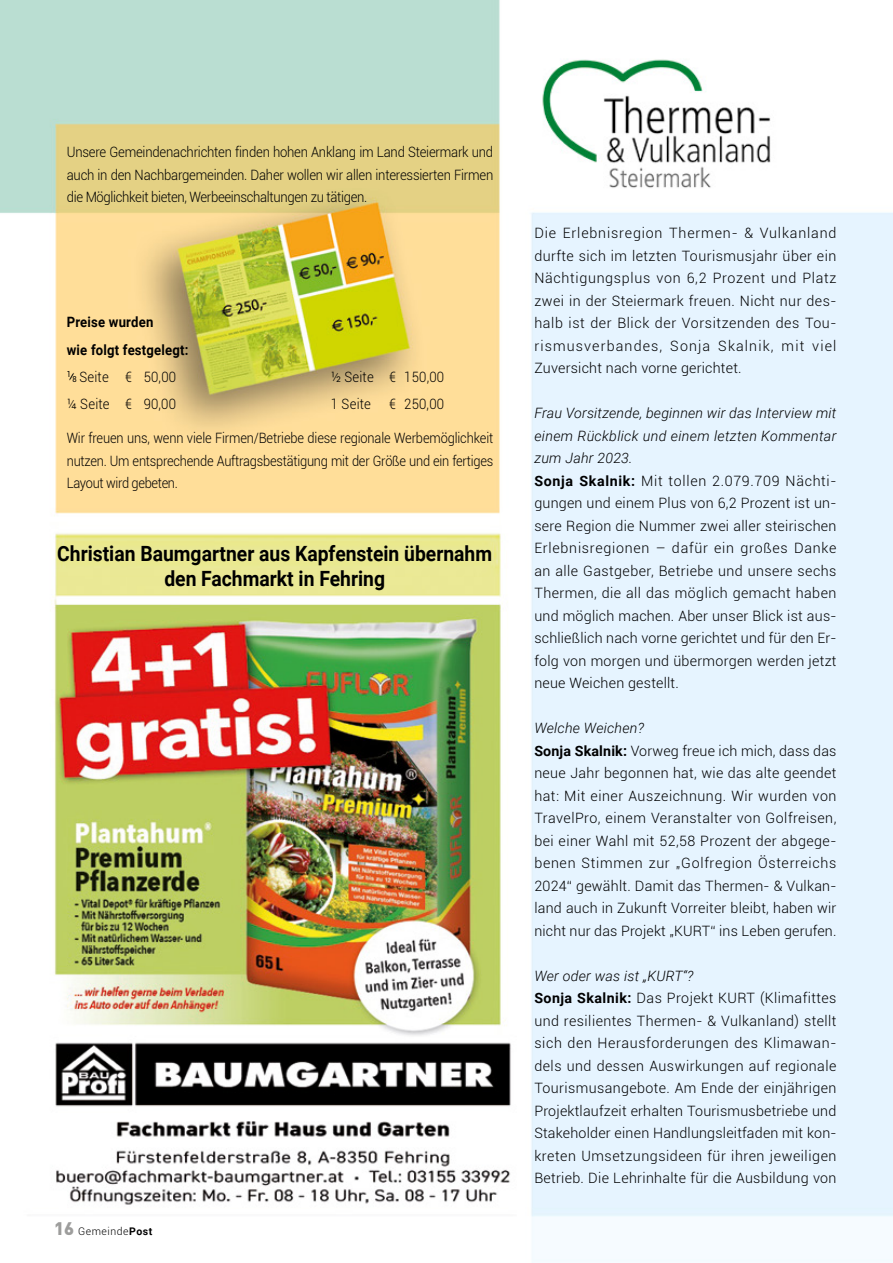
<style>
.page{position:relative;width:893px;height:1263px;background:#fff}
.page>*{position:absolute;margin:0;border:0;box-sizing:border-box;transform-origin:0 0}
.t1{font:700 21px/25.2px "Roboto";color:#000;text-align:center;scale:.92 1}
.t2{font:300 14.25px/22.5px "Roboto";letter-spacing:.02em;color:#000}
.t3{font:300 14.25px/22.5px "Roboto";letter-spacing:.02em;color:#000;text-align:justify;scale:.92 1}
.t4{font:300 14.25px/22.5px "Roboto";letter-spacing:.02em;color:#000;text-align:justify;scale:.9 1}
.t5{font:700 14.25px/27px "Roboto";letter-spacing:.015em;color:#000;scale:.92 1}
.t6{font:300 10.5px "Roboto";letter-spacing:.05em;color:#000}
.t7{font:8.25px "Roboto";color:#000;scale:.92 1}
.s1{font-weight:400;font-size:8.25px}
.s2{font-family:"DIN";font-weight:900;font-size:18px;color:#9d9d9c}
.s3{font-weight:700}
.s4{font-style:italic}
</style>
<div class="page">
<img style="left:0;top:0;width:893px;height:1263px">
<svg style="left:69px;top:372px;width:5px;height:9px"></svg>
<p class="t3" style="left:67px;top:141px;width:465px">Unsere Gemeindenachrichten finden hohen Anklang im Land Steiermark und auch in den Nachbargemeinden. Daher wollen wir allen interessierten Firmen die Möglichkeit bieten, Werbeeinschaltungen zu tätigen.</p>
<p class="t5" style="left:67px;top:308px;width:134px">Preise wurden<br>wie folgt festgelegt:</p>
<p class="t7" style="left:67px;top:368px;width:6px">1</p>
<p class="t3" style="left:72px;top:365px;width:114px"><span class="s1">8</span> Seite € 50,00</p>
<p class="t3" style="left:331px;top:365px;width:125px">½ Seite € 150,00</p>
<p class="t3" style="left:67px;top:392px;width:120px">¼ Seite € 90,00</p>
<p class="t3" style="left:331px;top:392px;width:45px">1 Seite</p>
<p class="t3" style="left:389px;top:392px;width:61px">€ 250,00</p>
<p class="t4" style="left:67px;top:426px;width:475px">Wir freuen uns, wenn viele Firmen/Betriebe diese regionale Werbemöglichkeit nutzen. Um entsprechende Auftragsbestätigung mit der Größe und ein fertiges Layout wird gebeten.</p>
<h1 class="t1" style="left:57px;top:540px;width:474px">Christian Baumgartner aus Kapfenstein übernahm den Fachmarkt in Fehring</h1>
<p class="t6" style="left:54px;top:1224px;width:100px"><span class="s2">16</span> Gemeinde<span class="s3">Post</span></p>
<p class="t2" style="left:534px;top:221px;width:304px;text-align:justify">Die Erlebnisregion Thermen- &amp; Vulkanland durfte sich im letzten Tourismusjahr über ein Nächtigungsplus von 6,2 Prozent und Platz zwei in der Steiermark freuen. Nicht nur des&shy;halb ist der Blick der Vorsitzenden des Tou&shy;rismusverbandes, Sonja Skalnik, mit viel Zuversicht nach vorne gerichtet.</p>
<p class="t2" style="left:534px;top:401px;width:304px"><span class="s4">Frau Vorsitzende, beginnen wir das Interview mit einem Rückblick und einem letzten Kommentar zum Jahr 2023.<br></span><span class="s3">Sonja Skalnik:</span> Mit tollen 2.079.709 Nächti&shy;gungen und einem Plus von 6,2 Prozent ist un&shy;sere Region die Nummer zwei aller steirischen Erlebnisregionen – dafür ein großes Danke an alle Gastgeber, Betriebe und unsere sechs Thermen, die all das möglich gemacht haben und möglich machen. Aber unser Blick ist aus&shy;schließlich nach vorne gerichtet und für den Er&shy;folg von morgen und übermorgen werden jetzt neue Weichen gestellt.</p>
<p class="t2" style="left:534px;top:716px;width:304px"><span class="s4">Welche Weichen?<br></span><span class="s3">Sonja Skalnik:</span> Vorweg freue ich mich, dass das neue Jahr begonnen hat, wie das alte geendet hat: Mit einer Auszeichnung. Wir wurden von TravelPro, einem Veranstalter von Golfreisen, bei einer Wahl mit 52,58 Prozent der abgege&shy;benen Stimmen zur „Golfregion Österreichs 2024“ gewählt. Damit das Thermen- &amp; Vulkan&shy;land auch in Zukunft Vorreiter bleibt, haben wir nicht nur das Projekt „KURT“ ins Leben gerufen.</p>
<p class="t2" style="left:534px;top:964px;width:304px"><span class="s4">Wer oder was ist „KURT“?<br></span><span class="s3">Sonja Skalnik:</span> Das Projekt KURT (Klimafittes und resilientes Thermen- &amp; Vulkanland) stellt sich den Herausforderungen des Klimawan&shy;dels und dessen Auswirkungen auf regionale Tourismusangebote. Am Ende der einjährigen Projektlaufzeit erhalten Tourismusbetriebe und Stakeholder einen Handlungsleitfaden mit kon&shy;kreten Umsetzungsideen für ihren jeweiligen Betrieb. Die Lehrinhalte für die Ausbildung von</p>
</div>
